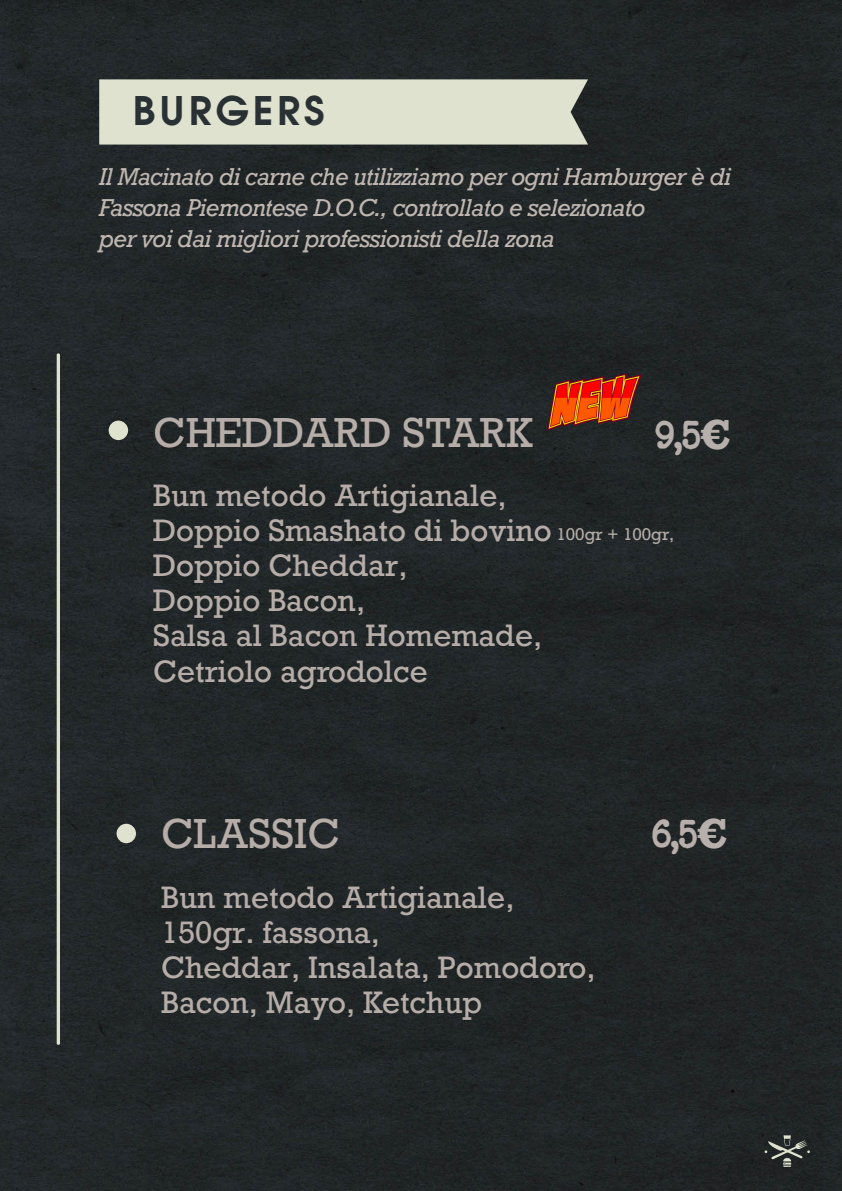
<style>
.page{position:relative;width:842px;height:1191px;background:#212627}
.page>*{position:absolute;margin:0;border:0;box-sizing:border-box;transform-origin:0 0}
.t1{font:39.5px "Rockwell";color:#b6ada8}
.t2{font:39.5px "Breaking News";color:#b7afab}
.t3{font:700 39.5px "Avalon";letter-spacing:.1em;color:#293134}
.t4{font:29.2px/35px "Rockwell";color:#b6ada8}
.t5{font:italic 23px/31px "Rockwell";letter-spacing:-.03em;color:#bfb6b0}
.t6{font:16px "Rockwell";color:#b6ada8}
.s1{font-family:"Rockwell";font-weight:700}
</style>
<div class="page">
<div style="left:99px;top:79px;width:489px;height:66px;background:#dee2ce"></div>
<hr style="left:57px;top:353px;width:3px;height:691px;background:#dee2ce;border-radius:2px">
<svg style="left:765px;top:1135px;width:45px;height:31px"></svg>
<div style="left:109px;top:420px;width:19px;height:20px;background:#dee2ce;border-radius:50%"></div>
<svg style="left:547px;top:373px;width:95px;height:58px;background:#9e3812"></svg>
<div style="left:117px;top:823px;width:19px;height:20px;background:#dee2ce;border-radius:50%"></div>
<h1 class="t3" style="left:133px;top:84px;width:193px">BURGERS</h1>
<p class="t5" style="left:99px;top:161px;width:634px">Il Macinato di carne che utilizziamo per ogni Hamburger è di<br>Fassona Piemontese D.O.C., controllato e selezionato<br>per voi dai migliori professionisti della zona</p>
<h1 class="t1" style="left:153px;top:408px;width:381px">CHEDDARD STARK</h1>
<p class="t4" style="left:153px;top:479px;width:400px">Bun metodo Artigianale,<br>Doppio Smashato di bovino<br>Doppio Cheddar,<br>Doppio Bacon,<br>Salsa al Bacon Homemade,<br>Cetriolo agrodolce</p>
<h1 class="t2" style="left:656px;top:409px;width:77px">9,5<span class="s1">€</span></h1>
<p class="t6" style="left:556px;top:524px;width:119px">100gr + 100gr,</p>
<h1 class="t1" style="left:161px;top:809px;width:180px">CLASSIC</h1>
<p class="t4" style="left:161px;top:880px;width:436px">Bun metodo Artigianale,<br>150gr. fassona,<br>Cheddar, Insalata, Pomodoro,<br>Bacon, Mayo, Ketchup</p>
<h1 class="t2" style="left:652px;top:808px;width:77px">6,5<span class="s1">€</span></h1>
</div>
